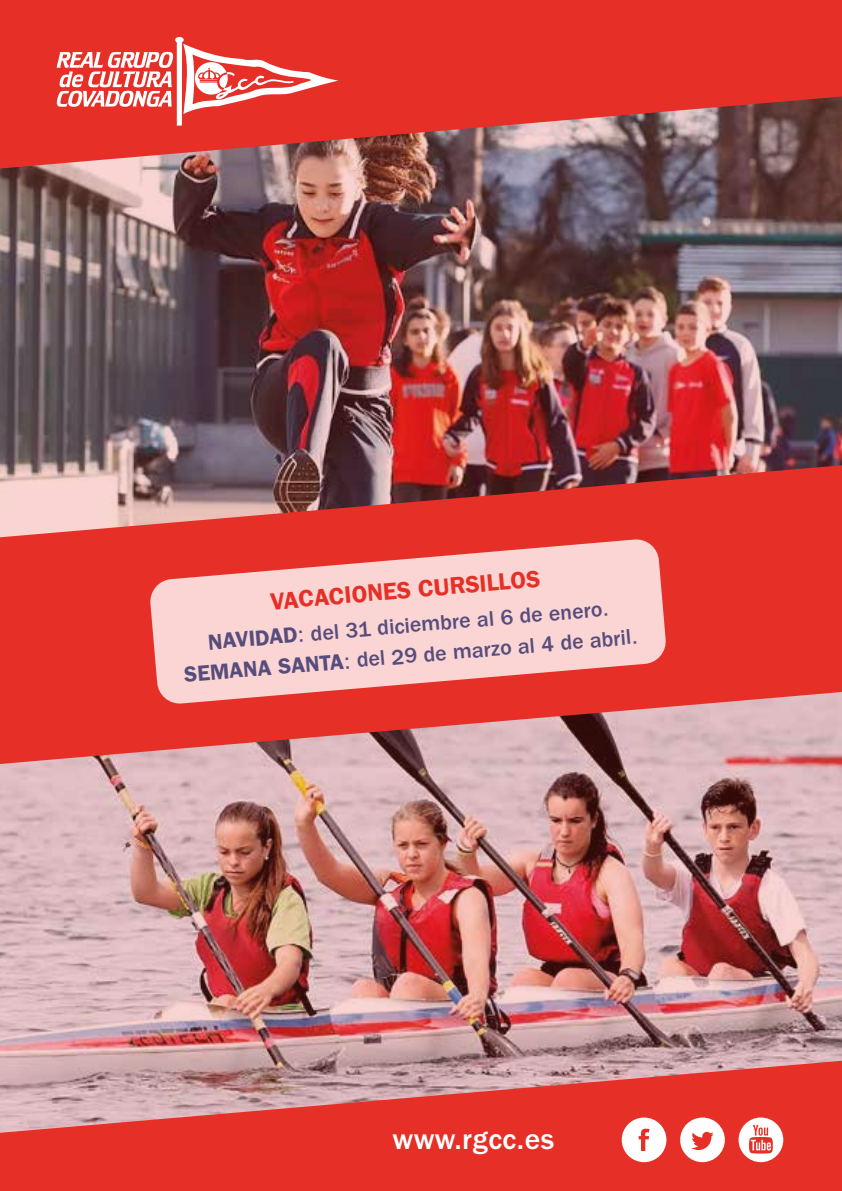
<style>
.page{position:relative;width:842px;height:1191px;background:#e63027}
.page>*{position:absolute;margin:0;border:0;box-sizing:border-box;transform-origin:0 0}
.t1{font:500 29.8px "ITC Franklin Gothic Std";letter-spacing:.015em;color:#fff}
.t2{font:600 24px "ITC Franklin Gothic Std";color:#e63027}
.t3{font:500 22px/30.4px "ITC Franklin Gothic Std";color:#574d7d;text-align:center}
.s1{font-weight:600}
.s2{font-weight:400}
</style>
<div class="page">
<img style="left:0;top:692px;width:842px;height:442px">
<div style="left:622px;top:1117px;width:44px;height:45px;background:#fff;border-radius:50%"></div>
<svg style="left:639px;top:1128px;width:10px;height:23px"></svg>
<div style="left:680px;top:1117px;width:45px;height:45px;background:#fff;border-radius:50%"></div>
<svg style="left:691px;top:1131px;width:23px;height:19px"></svg>
<div style="left:738px;top:1117px;width:45px;height:45px;background:#fff;border-radius:50%"></div>
<svg style="left:749px;top:1124px;width:24px;height:29px"></svg>
<img style="left:0;top:96px;width:842px;height:442px">
<svg style="left:57px;top:37px;width:281px;height:89px"></svg>
<svg style="left:150px;top:539px;width:516px;height:164px;fill:#fad5d3"></svg>
<p class="t2" style="left:269px;top:587px;width:272px;rotate:-5deg">VACACIONES CURSILLOS</p>
<p class="t3" style="left:180px;top:630px;width:457px;rotate:-5deg"><span class="s1">NAVIDAD</span><span class="s2">:</span> del 31 diciembre al 6 de enero<span class="s2">.<br></span><span class="s1">SEMANA SANTA</span><span class="s2">:</span> del 29 de marzo al 4 de abril<span class="s2">.</span></p>
<h1 class="t1" style="left:393px;top:1122px;width:163px">www.rgcc.es</h1>
</div>
